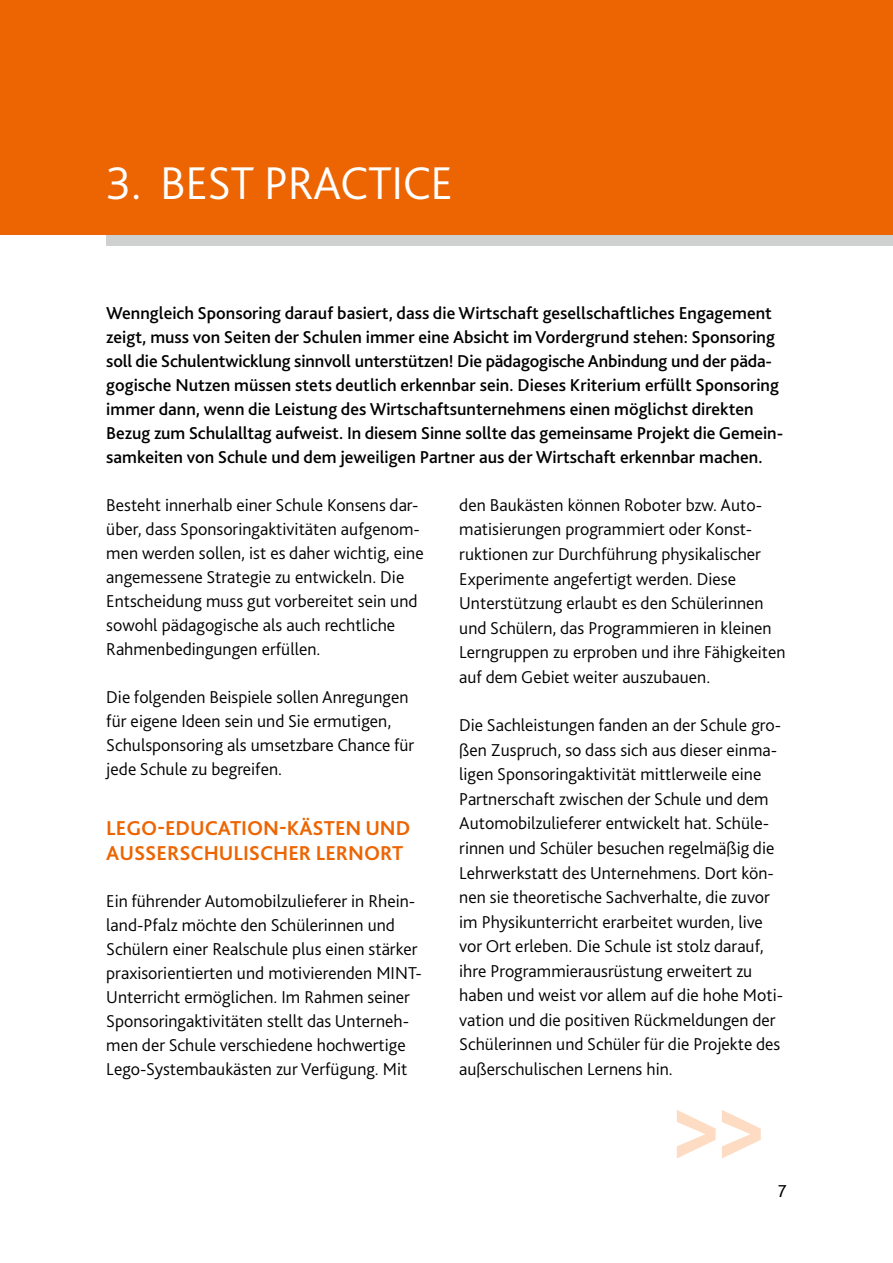
<style>
.page{position:relative;width:893px;height:1263px;background:#fff}
.page>*{position:absolute;margin:0;border:0;box-sizing:border-box;transform-origin:0 0}
.t1{font:800 108px "Bliss 2";color:#fddcc3;scale:.83 1}
.H1_weiß{font:300 48px "Bliss 2";letter-spacing:-.01em;color:#fff}
.H2_orange{font:700 21px/25.5px "Bliss 2";color:#ec6502}
.P_normal{font:300 18px/24.6px "Bliss 2";color:#000}
.P_normal-2{font:500 18px/24px "Bliss 2";color:#000}
.t2{font:18px "Bliss 2";color:#000}
</style>
<div class="page">
<div style="left:0;top:0;width:893px;height:235px;background:#ec6502"></div>
<div style="left:106px;top:235px;width:787px;height:10px;background:#cfd0d0"></div>
<h1 class="H1_weiß" style="left:106px;top:153px;width:348px">3. BEST PRACTICE</h1>
<p class="P_normal-2" style="left:106px;top:300px;width:676px">Wenngleich Sponsoring darauf basiert, dass die Wirtschaft gesellschaftliches Engagement zeigt, muss von Seiten der Schulen immer eine Absicht im Vordergrund stehen: Sponsoring soll die Schulentwicklung sinnvoll unterstützen! Die pädagogische Anbindung und der päda&shy;gogische Nutzen müssen stets deutlich erkennbar sein. Dieses Kriterium erfüllt Sponsoring immer dann, wenn die Leistung des Wirtschaftsunternehmens einen möglichst direkten Bezug zum Schulalltag aufweist. In diesem Sinne sollte das gemeinsame Projekt die Gemein&shy;samkeiten von Schule und dem jeweiligen Partner aus der Wirtschaft erkennbar machen.</p>
<p class="P_normal" style="left:106px;top:492px;width:319px;line-height:24px">Besteht innerhalb einer Schule Konsens dar&shy;über, dass Sponsoringaktivitäten aufgenom&shy;men werden sollen, ist es daher wichtig, eine angemessene Strategie zu entwickeln. Die Entscheidung muss gut vorbereitet sein und sowohl pädagogische als auch rechtliche Rahmenbedingungen erfüllen.</p>
<p class="P_normal" style="left:106px;top:684px;width:310px;line-height:24px">Die folgenden Beispiele sollen Anregungen für eigene Ideen sein und Sie ermutigen, Schulsponsoring als umsetzbare Chance für jede Schule zu begreifen.</p>
<h2 class="H2_orange" style="left:106px;top:815px;width:306px">LEGO-EDUCATION-KÄSTEN UND<br>AUSSERSCHULISCHER LERNORT</h2>
<p class="P_normal" style="left:106px;top:888px;width:317px;line-height:24px">Ein führender Automobilzulieferer in Rhein&shy;land-Pfalz möchte den Schülerinnen und Schülern einer Realschule plus einen stärker praxisorientierten und motivierenden MINT-Unterricht ermöglichen. Im Rahmen seiner Sponsoringaktivitäten stellt das Unterneh&shy;men der Schule verschiedene hochwertige Lego-Systembaukästen zur Verfügung. Mit</p>
<p class="P_normal" style="left:459px;top:492px;width:328px">den Baukästen können Roboter bzw. Auto&shy;matisierungen programmiert oder Konst&shy;ruktionen zur Durchführung physikalischer Experimente angefertigt werden. Diese Unterstützung erlaubt es den Schülerinnen und Schülern, das Programmieren in kleinen Lerngruppen zu erproben und ihre Fähigkeiten auf dem Gebiet weiter auszubauen.</p>
<p class="P_normal" style="left:459px;top:712px;width:325px">Die Sachleistungen fanden an der Schule gro&shy;ßen Zuspruch, so dass sich aus dieser einma&shy;ligen Sponsoringaktivität mittlerweile eine Partnerschaft zwischen der Schule und dem Automobilzulieferer entwickelt hat. Schüle&shy;rinnen und Schüler besuchen regelmäßig die Lehrwerkstatt des Unternehmens. Dort kön&shy;nen sie theoretische Sachverhalte, die zuvor im Physikunterricht erarbeitet wurden, live vor Ort erleben. Die Schule ist stolz darauf, ihre Programmierausrüstung erweitert zu haben und weist vor allem auf die hohe Moti&shy;vation und die positiven Rückmeldungen der Schülerinnen und Schüler für die Projekte des außerschulischen Lernens hin.</p>
<h1 class="t1" style="left:672px;top:1059px;width:113px">&gt;&gt;</h1>
<p class="t2" style="left:778px;top:1180px;width:10px">7</p>
</div>
